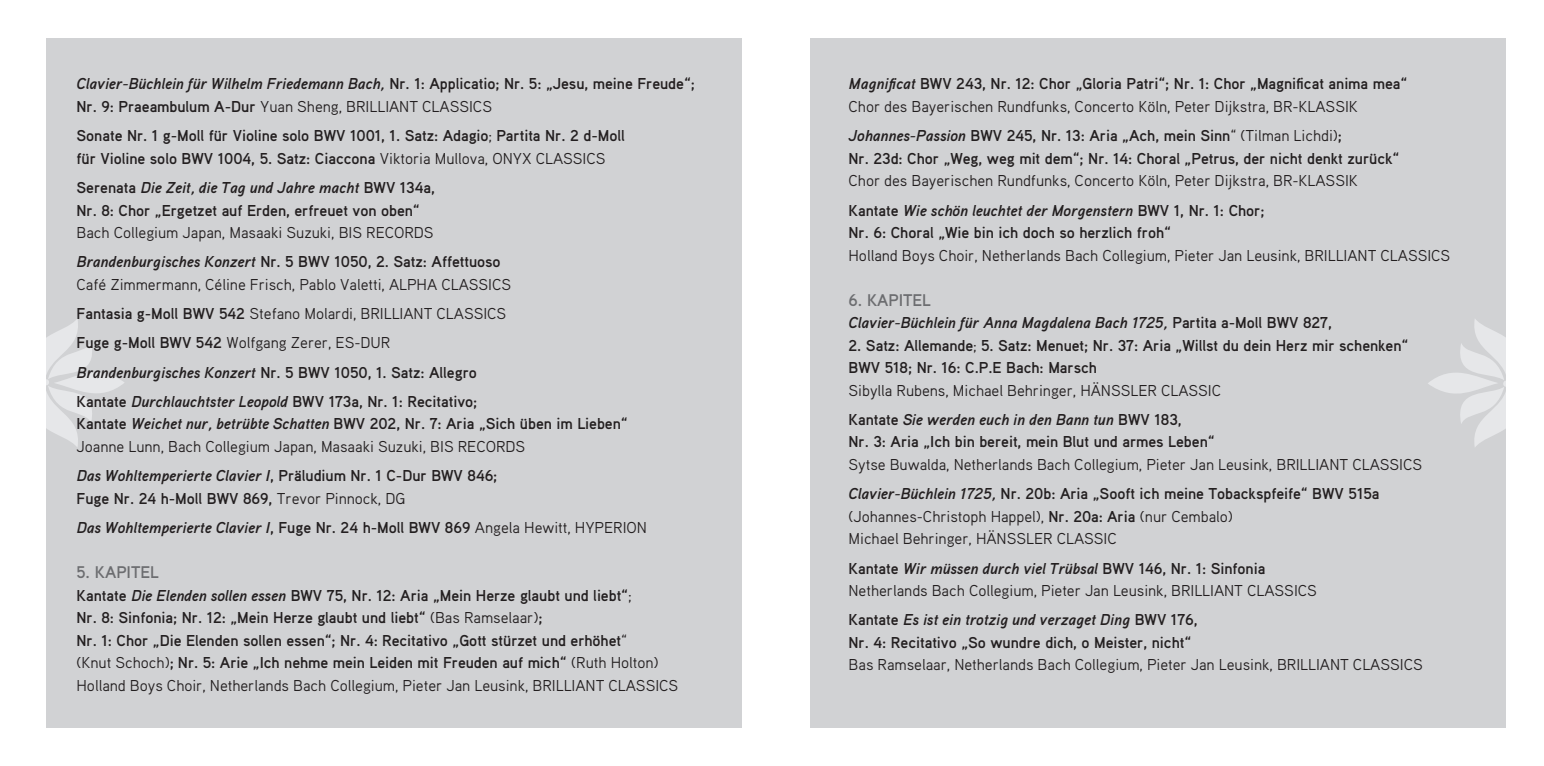
<style>
.page{position:relative;width:1544px;height:766px;background:#fff}
.page>*{position:absolute;margin:0;border:0;box-sizing:border-box;transform-origin:0 0}
.t1{font:700 16.88px "Aaux Pro";letter-spacing:-.005em;color:#6c6d70}
.t2{font:15.75px/29.2px "Aaux Pro";letter-spacing:-.005em;color:#231f20}
.t3{font:700 15.75px/22.5px "Aaux Pro";letter-spacing:-.005em;color:#231f20}
.t4{font:italic 700 15.75px "Aaux Pro";letter-spacing:-.005em;color:#231f20}
.s1{font-style:italic}
.s2{font-weight:400}
.s3{font-weight:700;font-style:italic}
.s4{font-weight:700}
.s5{font-style:normal}
.s6{font-weight:400;font-style:normal}
</style>
<div class="page">
<div style="left:47px;top:38px;width:695px;height:689px;background:#d1d2d4"></div>
<svg style="left:47px;top:319px;width:77px;height:128px"></svg>
<div style="left:810px;top:38px;width:695px;height:689px;background:#d1d2d4"></div>
<svg style="left:1428px;top:319px;width:77px;height:128px"></svg>
<p class="t3" style="left:77px;top:72px;width:620px"><span class="s1">Clavier-Büchlein für Wilhelm Friedemann Bach,</span> Nr. 1: Applicatio; Nr. 5: „Jesu, meine Freude“;<br>Nr. 9: Praeambulum A-Dur <span class="s2">Yuan Sheng, BRILLIANT CLASSICS</span></p>
<p class="t3" style="left:77px;top:124px;width:550px">Sonate Nr. 1 g-Moll für Violine solo BWV 1001, 1. Satz: Adagio<span class="s2">;</span> Partita Nr. 2 d-Moll für Violine solo BWV 1004, 5. Satz: Ciaccona <span class="s2">Viktoria Mullova, ONYX CLASSICS</span></p>
<p class="t3" style="left:77px;top:176px;width:360px">Serenata <span class="s1">Die Zeit, die Tag und Jahre macht</span> BWV 134a,<br>Nr. 8: Chor „Ergetzet auf Erden, erfreuet von oben“</p>
<p class="t2" style="left:77px;top:217px;width:425px">Bach Collegium Japan, Masaaki Suzuki, BIS RECORDS<br><span class="s3">Brandenburgisches Konzert</span> <span class="s4">Nr. 5 BWV 1050, 2. Satz: Affettuoso</span></p>
<p class="t2" style="left:77px;top:269px;width:436px">Café Zimmermann, Céline Frisch, Pablo Valetti, ALPHA CLASSICS <span class="s4">Fantasia g-Moll BWV 542</span> Stefano Molardi, BRILLIANT CLASSICS <span class="s4">Fuge g-Moll BWV 542</span> Wolfgang Zerer, ES-DUR <span class="s3">Brandenburgisches Konzert</span> <span class="s4">Nr. 5 BWV 1050, 1. Satz: Allegro Kantate</span> <span class="s3">Durchlauchtster Leopold</span> <span class="s4">BWV 173a, Nr. 1: Recitativo;</span></p>
<p class="t2" style="left:77px;top:412px;width:552px;line-height:22.5px"><span class="s4">Kantate</span> <span class="s3">Weichet nur, betrübte Schatten</span> <span class="s4">BWV 202, Nr. 7: Aria „Sich üben im Lieben“<br></span>Joanne Lunn, Bach Collegium Japan, Masaaki Suzuki, BIS RECORDS</p>
<p class="t3" style="left:77px;top:464px;width:422px"><span class="s1">Das Wohltemperierte Clavier I</span>, Präludium Nr. 1 C-Dur BWV 846;<br>Fuge Nr. 24 h-Moll BWV 869, <span class="s2">Trevor Pinnock, DG</span></p>
<p class="t4" style="left:77px;top:517px;width:572px">Das Wohltemperierte Clavier I<span class="s5">, Fuge Nr. 24 h-Moll BWV 869</span> <span class="s6">Angela Hewitt, HYPERION</span></p>
<p class="t1" style="left:77px;top:561px;width:84px">5. KAPITEL</p>
<p class="t3" style="left:77px;top:583px;width:603px">Kantate <span class="s1">Die Elenden sollen essen</span> BWV 75, Nr. 12: Aria „Mein Herze glaubt und liebt“<span class="s2">;<br></span>Nr. 8: Sinfonia; Nr. 12: „Mein Herze glaubt und liebt“ <span class="s2">(Bas Ramselaar)</span>;<br>Nr. 1: Chor „Die Elenden sollen essen“; Nr. 4: Recitativo „Gott stürzet und erhöhet<span class="s2">“<br>(Knut Schoch)</span>; Nr. 5: Arie „Ich nehme mein Leiden mit Freuden auf mich“ <span class="s2">(Ruth Holton)<br>Holland Boys Choir, Netherlands Bach Collegium, Pieter Jan Leusink, BRILLIANT CLASSICS</span></p>
<p class="t2" style="left:848px;top:72px;width:560px;line-height:22.5px"><span class="s3">Magnificat</span> <span class="s4">BWV 243, Nr. 12: Chor „Gloria Patri“; Nr. 1: Chor „Magnificat anima mea“<br></span>Chor des Bayerischen Rundfunks, Concerto Köln, Peter Dijkstra, BR-KLASSIK</p>
<p class="t3" style="left:848px;top:124px;width:552px"><span class="s1">Johannes-Passion</span> BWV 245, Nr. 13: Aria „Ach, mein Sinn<span class="s2">“ (Tilman Lichdi)</span>;<br>Nr. 23d: Chor „Weg, weg mit dem“; Nr. 14: Choral „Petrus, der nicht denkt zurück“</p>
<p class="t2" style="left:848px;top:166px;width:511px">Chor des Bayerischen Rundfunks, Concerto Köln, Peter Dijkstra, BR-KLASSIK<br><span class="s4">Kantate</span> <span class="s3">Wie schön leuchtet der Morgenstern</span> <span class="s4">BWV 1, Nr. 1: Chor;</span></p>
<p class="t3" style="left:848px;top:221px;width:324px">Nr. 6: Choral „Wie bin ich doch so herzlich froh“</p>
<p class="t2" style="left:848px;top:240px;width:603px">Holland Boys Choir, Netherlands Bach Collegium, Pieter Jan Leusink, BRILLIANT CLASSICS</p>
<p class="t1" style="left:848px;top:289px;width:84px">6. KAPITEL</p>
<p class="t4" style="left:848px;top:312px;width:485px">Clavier-Büchlein für Anna Magdalena Bach 1725, <span class="s5">Partita a-Moll BWV 827,</span></p>
<p class="t3" style="left:848px;top:333px;width:561px">2. Satz: Allemande<span class="s2">;</span> 5. Satz: Menuet; Nr. 37: Aria „Willst du dein Herz mir schenken“<br>BWV 518; Nr. 16: C.P.E Bach: Marsch</p>
<p class="t2" style="left:848px;top:375px;width:374px">Sibylla Rubens, Michael Behringer, HÄNSSLER CLASSIC<br><span class="s4">Kantate</span> <span class="s3">Sie werden euch in den Bann tun</span> <span class="s4">BWV 183,</span></p>
<p class="t3" style="left:848px;top:430px;width:367px">Nr. 3: Aria „Ich bin bereit, mein Blut und armes Leben“</p>
<p class="t2" style="left:848px;top:449px;width:575px">Sytse Buwalda, Netherlands Bach Collegium, Pieter Jan Leusink, BRILLIANT CLASSICS<br><span class="s3">Clavier-Büchlein 1725,</span> <span class="s4">Nr. 20b: Aria „Sooft ich meine Tobackspfeife“ BWV 515a</span></p>
<p class="t2" style="left:848px;top:504px;width:386px;line-height:22.5px">(Johannes-Christoph Happel), <span class="s4">Nr. 20a: Aria</span> (nur Cembalo)<br>Michael Behringer, HÄNSSLER CLASSIC</p>
<p class="t2" style="left:848px;top:556px;width:470px;line-height:22.5px"><span class="s4">Kantate</span> <span class="s3">Wir müssen durch viel Trübsal</span> <span class="s4">BWV 146, Nr. 1: Sinfonia<br></span>Netherlands Bach Collegium, Pieter Jan Leusink, BRILLIANT CLASSICS</p>
<p class="t3" style="left:848px;top:608px;width:350px">Kantate <span class="s1">Es ist ein trotzig und verzaget Ding</span> BWV 176,<br>Nr. 4: Recitativo „So wundre dich, o Meister, nicht“</p>
<p class="t2" style="left:848px;top:649px;width:576px">Bas Ramselaar, Netherlands Bach Collegium, Pieter Jan Leusink, BRILLIANT CLASSICS</p>
</div>
